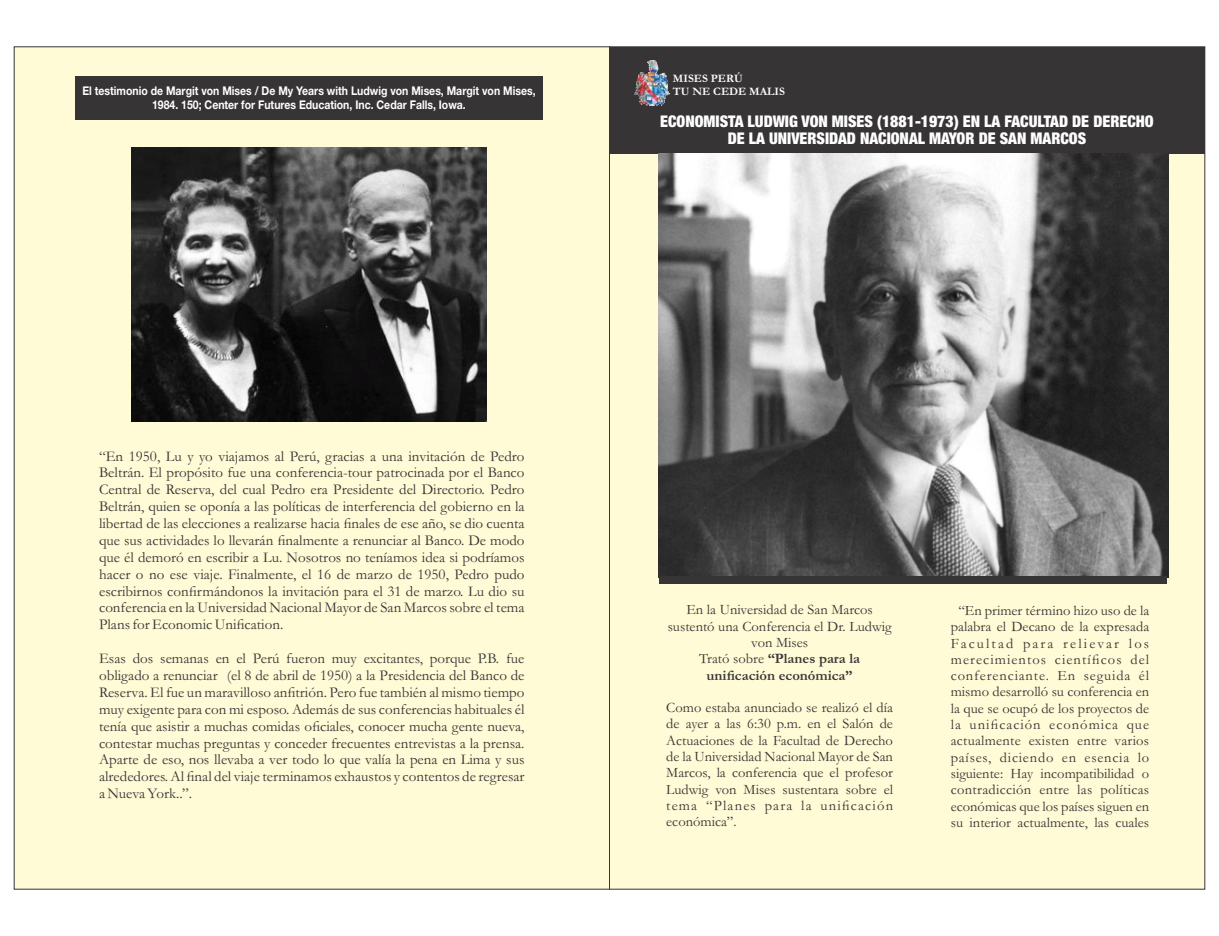
<style>
.page{position:relative;width:1219px;height:936px;background:#fff}
.page>*{position:absolute;margin:0;border:0;box-sizing:border-box;transform-origin:0 0}
.t1{font:900 condensed 16.1px/17.6px "Helvetica Neue";color:#fefefe;text-align:center}
.t2{font:15px/16.9px "Garamond";color:#373435;text-align:justify}
.t3{font:14.5px/16.3px "Garamond";color:#373435;text-align:center}
.t4{font:700 12px "Helvetica Neue";color:#fefefe;scale:.87 1}
.t5{font:700 11.5px "Garamond";color:#fefefe}
.s1{font-weight:700}
</style>
<div class="page">
<div style="left:14px;top:46px;width:596px;height:843px;background:#fffbd6"></div>
<div style="left:609px;top:46px;width:596px;height:843px;background:#fffbd6;border:1px solid #373435"></div>
<div style="left:609px;top:47px;width:596px;height:106px;background:#373435"></div>
<img style="left:659px;top:153px;width:509px;height:424px">
<div style="left:659px;top:576px;width:507px;height:8px;background:#373435"></div>
<img style="left:635px;top:60px;width:35px;height:46px">
<div style="left:75px;top:76px;width:468px;height:43px;background:#373435"></div>
<img style="left:132px;top:148px;width:355px;height:273px">
<p class="t5" style="left:673px;top:75px;width:71px">MISES PERÚ</p>
<p class="t4" style="left:82px;top:85px;width:522px">El testimonio de Margit von Mises / De My Years with Ludwig von Mises, Margit von Mises,</p>
<p class="t5" style="left:673px;top:88px;width:114px">TU NE CEDE MALIS</p>
<p class="t4" style="left:152px;top:100px;width:362px">1984. 150; Center for Futures Education, Inc. Cedar Falls, Iowa.</p>
<p class="t2" style="left:99px;top:449px;width:427px">“En 1950, Lu y yo viajamos al Perú, gracias a una invitación de Pedro Beltrán. El propósito fue una conferencia-tour patrocinada por el Banco Central de Reserva, del cual Pedro era Presidente del Directorio. Pedro Beltrán, quien se oponía a las políticas de interferencia del gobierno en la libertad de las elecciones a realizarse hacia finales de ese año, se dio cuenta que sus actividades lo llevarán finalmente a renunciar al Banco. De modo que él demoró en escribir a Lu. Nosotros no teníamos idea si podríamos hacer o no ese viaje. Finalmente, el 16 de marzo de 1950, Pedro pudo escribirnos confirmándonos la invitación para el 31 de marzo. Lu dio su conferencia en la Universidad Nacional Mayor de San Marcos sobre el tema Plans for Economic Unification.</p>
<p class="t2" style="left:99px;top:651px;width:427px">Esas dos semanas en el Perú fueron muy excitantes, porque P.B. fue obligado a renunciar (el 8 de abril de 1950) a la Presidencia del Banco de Reserva. El fue un maravilloso anfitrión. Pero fue también al mismo tiempo muy exigente para con mi esposo. Además de sus conferencias habituales él tenía que asistir a muchas comidas oficiales, conocer mucha gente nueva, contestar muchas preguntas y conceder frecuentes entrevistas a la prensa.<br>Aparte de eso, nos llevaba a ver todo lo que valía la pena en Lima y sus alrededores. Al final del viaje terminamos exhaustos y contentos de regresar a Nueva York..”.</p>
<p class="t1" style="left:660px;top:113px;width:495px">ECONOMISTA LUDWIG VON MISES (1881-1973) EN LA FACULTAD DE DERECHO<br>DE LA UNIVERSIDAD NACIONAL MAYOR DE SAN MARCOS</p>
<p class="t3" style="left:668px;top:603px;width:225px">En la Universidad de San Marcos sustentó una Conferencia el Dr. Ludwig von Mises<br>Trató sobre <span class="s1">“Planes para la unificación económica”</span></p>
<p class="t3" style="left:666px;top:701px;width:228px;text-align:justify">Como estaba anunciado se realizó el día de ayer a las 6:30 p.m. en el Salón de Actuaciones de la Facultad de Derecho de la Universidad Nacional Mayor de San Marcos, la conferencia que el profesor Ludwig von Mises sustentara sobre el tema “Planes para la unificación económica”.</p>
<p class="t3" style="left:951px;top:604px;width:200px">“En primer término hizo uso de la palabra el Decano de la expresada<br>Facultad para relievar los merecimientos científicos del conferenciante. En seguida él mismo desarrolló su conferencia en la que se ocupó de los proyectos de la unificación económica que actualmente existen entre varios países, diciendo en esencia lo siguiente: Hay incompatibilidad o contradicción entre las políticas económicas que los países siguen en su interior actualmente, las cuales</p>
</div>
